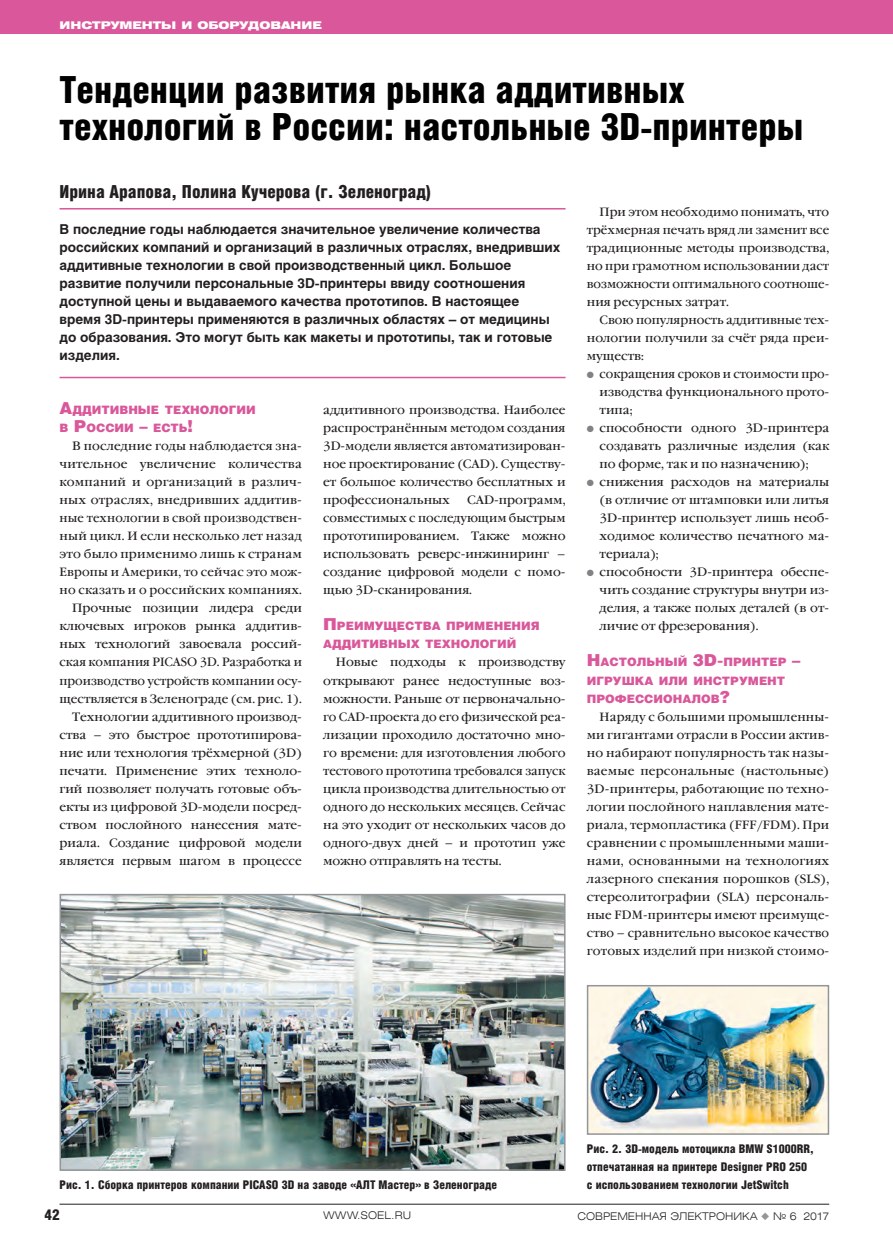
<style>
.page{position:relative;width:893px;height:1251px;background:#fff}
.page>*{position:absolute;margin:0;border:0;box-sizing:border-box;transform-origin:0 0}
.t1{font:37.5px/37.5px "Helios Cond Black C";color:#010101}
.t2{font:18px "Helios Cond Black C";color:#231f20}
.t3{font:15px "Helios Cond Black C";color:#231f20}
.t4{font:700 13.5px/18px "Helios C";color:#231f20}
.t5{font:12px/18px "Garamond Book C";color:#231f20;text-align:justify}
.t6{font:12px/18px "Helios Cond Black C";color:#231f20}
.t7{font:12px/18px "Garamond Book C";color:#231f20;text-align:justify;scale:.96 1}
.t8{font:11.55px/18px "Helios Black C";color:#d9579a}
.t9{font:10.5px "Helios Ext Light C";color:#231f20}
.t10{font:10.5px "Helios Ext Black C";color:#fff}
.s1{font-size:16.5px}
.s2{color:#808285}
.s3{color:#939598}
</style>
<div class="page">
<div style="left:0;top:0;width:893px;height:34px;background:#d9579a"></div>
<hr style="left:60px;top:1203px;width:769px;height:1px;background:#231f20">
<hr style="left:60px;top:376px;width:506px;height:2px;background:#d9579a">
<hr style="left:60px;top:208px;width:506px;height:1px;background:#d9579a">
<img style="left:63px;top:896px;width:500px;height:271px">
<div style="left:60px;top:893px;width:506px;height:277px;border:2px solid #939598"></div>
<img style="left:590px;top:987px;width:236px;height:144px">
<div style="left:587px;top:984px;width:242px;height:150px;border:2px solid #939598"></div>
<p class="t10" style="left:60px;top:21px;width:264px">ИНСТРУМЕНТЫ И ОБОРУДОВАНИЕ</p>
<p class="t1" style="left:60px;top:74px;width:745px">Тенденции развития рынка аддитивных технологий в России: настольные 3D-принтеры</p>
<p class="t2" style="left:60px;top:185px;width:374px">Ирина Арапова, Полина Кучерова (г. Зеленоград)</p>
<p class="t4" style="left:60px;top:221px;width:502px">В последние годы наблюдается значительное увеличение количества российских компаний и организаций в различных отраслях, внедривших аддитивные технологии в свой производственный цикл. Большое развитие получили персональные 3D-принтеры ввиду соотношения доступной цены и выдаваемого качества прототипов. В настоящее время 3D-принтеры применяются в различных областях – от медицины до образования. Это могут быть как макеты и прототипы, так и готовые изделия.</p>
<p class="t8" style="left:60px;top:402px;width:198px"><span class="s1">А</span>ДДИТИВНЫЕ ТЕХНОЛОГИИ<br>В <span class="s1">Р</span>ОССИИ <span class="s1">–</span> ЕСТЬ<span class="s1">!</span></p>
<p class="t5" style="left:60px;top:438px;width:244px;text-align:right">В последние годы наблюдается зна&shy;чительное увеличение количества компаний и организаций в различ&shy;ных отраслях, внедривших аддитив&shy;ные технологии в свой производствен&shy;ный цикл. И если несколько лет назад это было применимо лишь к странам Европы и Америки, то сейчас это мож&shy;но сказать и о российских компаниях.<br>Прочные позиции лидера среди ключевых игроков рынка аддитив&shy;ных технологий завоевала россий&shy;ская компания PICASO 3D. Разработка и производство устройств компании осу&shy;ществляется в Зеленограде (см. рис. 1).<br>Технологии аддитивного производ&shy;ства – это быстрое прототипирова&shy;ние или технология трёхмерной (3D) печати. Применение этих техноло&shy;гий позволяет получать готовые объ&shy;екты из цифровой 3D-модели посред&shy;ством послойного нанесения мате&shy;риала. Создание цифровой модели является первым шагом в процессе</p>
<p class="t5" style="left:323px;top:402px;width:244px">аддитивного производства. Наиболее распространённым методом создания 3D-модели является автоматизирован&shy;ное проектирование (CAD). Существу&shy;ет большое количество бесплатных и профессиональных</p>
<p class="t5" style="left:323px;top:492px;width:244px;text-indent:144px">CAD-программ, совместимых с последующим быстрым прототипированием. Также можно использовать реверс-инжиниринг – создание цифровой модели с помо&shy;щью 3D-сканирования.</p>
<p class="t8" style="left:323px;top:618px;width:218px"><span class="s1">П</span>РЕИМУЩЕСТВА ПРИМЕНЕНИЯ<br>АДДИТИВНЫХ ТЕХНОЛОГИЙ</p>
<p class="t5" style="left:323px;top:654px;width:244px;text-indent:13px">Новые подходы к производству открывают ранее недоступные воз&shy;можности. Раньше от первоначально&shy;го CAD-проекта до его физической реа&shy;лизации проходило достаточно мно&shy;го времени: для изготовления любого тестового прототипа требовался запуск цикла производства длительностью от одного до нескольких месяцев. Сейчас на это уходит от нескольких часов до одного-двух дней – и прототип уже можно отправлять на тесты.</p>
<p class="t5" style="left:600px;top:204px;width:231px">При этом необходимо понимать, что</p>
<p class="t5" style="left:587px;top:222px;width:244px">трёхмерная печать вряд ли заменит все</p>
<p class="t5" style="left:587px;top:240px;width:244px">традиционные методы производства,</p>
<p class="t5" style="left:587px;top:258px;width:244px">но при грамотном использовании даст</p>
<p class="t5" style="left:587px;top:276px;width:244px">возможности оптимального соотноше-</p>
<p class="t5" style="left:587px;top:294px;width:144px">ния ресурсных затрат.</p>
<p class="t5" style="left:600px;top:312px;width:231px">Свою популярность аддитивные тех-</p>
<p class="t5" style="left:587px;top:330px;width:244px">нологии получили за счёт ряда преи-</p>
<p class="t5" style="left:587px;top:348px;width:59px">муществ:</p>
<p class="t7" style="left:600px;top:366px;width:241px;text-indent:-13px"><span class="s2">●</span> сокращения сроков и стоимости про&shy;изводства функционального прото&shy;типа;</p>
<p class="t5" style="left:600px;top:420px;width:231px;text-indent:-13px"><span class="s2">●</span> способности одного 3D-принтера создавать различные изделия (как по форме, так и по назначению);</p>
<p class="t5" style="left:600px;top:474px;width:231px;text-indent:-13px"><span class="s2">●</span> снижения расходов на материалы (в отличие от штамповки или литья 3D-принтер использует лишь необ&shy;ходимое количество печатного ма&shy;териала);</p>
<p class="t5" style="left:600px;top:564px;width:231px;text-indent:-13px"><span class="s2">●</span> способности 3D-принтера обеспе&shy;чить создание структуры внутри из&shy;делия, а также полых деталей (в от&shy;личие от фрезерования).</p>
<p class="t8" style="left:587px;top:654px;width:215px"><span class="s1">Н</span>АСТОЛЬНЫЙ <span class="s1">3D-</span>ПРИНТЕР <span class="s1">–<br></span>ИГРУШКА ИЛИ ИНСТРУМЕНТ<br>ПРОФЕССИОНАЛОВ<span class="s1">?</span></p>
<p class="t5" style="left:587px;top:708px;width:244px;text-indent:13px">Наряду с большими промышленны&shy;ми гигантами отрасли в России актив&shy;но набирают популярность так назы&shy;ваемые персональные (настольные)<br>3D-принтеры, работающие по техно&shy;логии послойного наплавления мате&shy;риала, термопластика (FFF/FDM). При сравнении с промышленными маши&shy;нами, основанными на технологиях лазерного спекания порошков (SLS), стереолитографии (SLA) персональ&shy;ные FDM-принтеры имеют преимуще&shy;ство – сравнительно высокое качество готовых изделий при низкой стоимо-</p>
<p class="t6" style="left:587px;top:1140px;width:229px">Рис. 2. 3D-модель мотоцикла BMW S1000RR, отпечатанная на принтере Designer PRO 250</p>
<p class="t6" style="left:60px;top:1176px;width:439px">Рис. 1. Сборка принтеров компании PICASO 3D на заводе «АЛТ Мастер» в Зеленограде</p>
<p class="t6" style="left:587px;top:1176px;width:204px">с использованием технологии JetSwitch</p>
<p class="t3" style="left:44px;top:1208px;width:17px">42</p>
<p class="t9" style="left:323px;top:1211px;width:89px">WWW.SOEL.RU</p>
<p class="t9" style="left:578px;top:1211px;width:253px">СОВРЕМЕННАЯ ЭЛЕКТРОНИКА <span class="s3">◆</span> № 6 2017</p>
</div>
